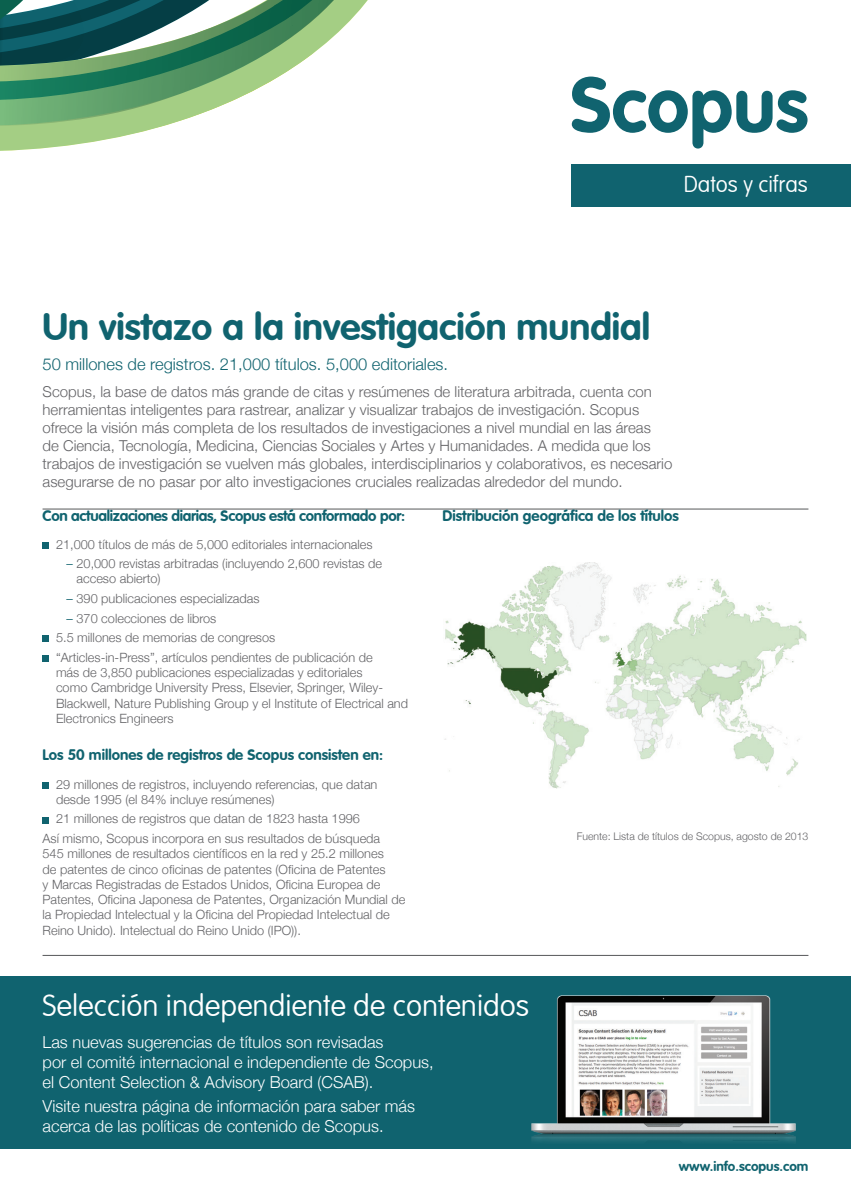
<style>
.page{position:relative;width:851px;height:1191px;background:#fff}
.page>*{position:absolute;margin:0;border:0;box-sizing:border-box;transform-origin:0 0}
.t1{font:700 37.5px "VAG Rounded";color:#10636f}
.t2{font:100 30px "VAG Rounded LT";color:#fff}
.t3{font:100 22.5px "VAG Rounded LT";color:#fff}
.t4{font:300 16.5px/19.8px "Helvetica Neue";color:#fff}
.t5{font:300 16.5px "Helvetica Neue";color:#10636f}
.t6{font:300 15px/18px "Helvetica Neue";color:#636366}
.t7{font:700 15px "VAG Rounded";color:#10636f}
.t8{font:700 15px "VAG Rounded";letter-spacing:-.02em;color:#10636f}
.t9{font:700 13.5px "VAG Rounded";color:#10636f}
.t10{font:300 12.75px/15.3px "Helvetica Neue";color:#636366}
.t11{font:300 10.5px "Helvetica Neue";color:#636366}
.s1{color:#10636f}
</style>
<div class="page">
<hr style="left:43px;top:508px;width:765px;height:1px;background:#57585a">
<svg style="left:0;top:0;width:368px;height:151px"></svg>
<div style="left:571px;top:165px;width:279px;height:42px;background:#10636f"></div>
<svg style="left:571px;top:77px;width:236px;height:71px"></svg>
<hr style="left:43px;top:955px;width:765px;height:1px;background:#57585a">
<svg style="left:43px;top:542px;width:6px;height:6px"></svg>
<svg style="left:43px;top:636px;width:6px;height:6px"></svg>
<svg style="left:43px;top:655px;width:6px;height:6px"></svg>
<svg style="left:43px;top:782px;width:6px;height:6px"></svg>
<svg style="left:43px;top:817px;width:6px;height:6px"></svg>
<div style="left:0;top:975px;width:850px;height:173px;background:#10636f"></div>
<img style="left:531px;top:995px;width:265px;height:147px">
<img style="left:444px;top:562px;width:363px;height:226px">
<h3 class="t3" style="left:683px;top:171px;width:126px">Datos y cifras</h3>
<h1 class="t1" style="left:43px;top:305px;width:609px">Un vistazo a la investigación mundial</h1>
<p class="t5" style="left:43px;top:351px;width:407px">50 millones de registros. 21,000 títulos. 5,000 editoriales.</p>
<p class="t6" style="left:43px;top:382px;width:631px">Scopus, la base de datos más grande de citas y resúmenes de literatura arbitrada, cuenta con herramientas inteligentes para rastrear, analizar y visualizar trabajos de investigación. Scopus ofrece la visión más completa de los resultados de investigaciones a nivel mundial en las áreas<br>de Ciencia, Tecnología, Medicina, Ciencias Sociales y Artes y Humanidades. A medida que los trabajos de investigación se vuelven más globales, interdisciplinarios y colaborativos, es necesario asegurarse de no pasar por alto investigaciones cruciales realizadas alrededor del mundo.</p>
<p class="t8" style="left:43px;top:506px;width:364px">Con actualizaciones diarias, Scopus está conformado por:</p>
<p class="t10" style="left:56px;top:535px;width:318px">21,000 títulos de más de 5,000 editoriales internacionales</p>
<p class="t10" style="left:76px;top:555px;width:307px;text-indent:-10px"><span class="s1">–</span> 20,000 revistas arbitradas (incluyendo 2,600 revistas de acceso abierto)</p>
<p class="t10" style="left:67px;top:590px;width:194px"><span class="s1">–</span> 390 publicaciones especializadas</p>
<p class="t10" style="left:56px;top:607px;width:318px;line-height:19.5px;text-indent:11px"><span class="s1">–</span> 370 colecciones de libros<br>5.5 millones de memorias de congresos “Articles-in-Press”, artículos pendientes de publicación de</p>
<p class="t10" style="left:56px;top:664px;width:353px">más de 3,850 publicaciones especializadas y editoriales<br>como Cambridge University Press, Elsevier, Springer, Wiley-Blackwell, Nature Publishing Group y el Institute of Electrical and Electronics Engineers</p>
<p class="t7" style="left:43px;top:746px;width:342px">Los 50 millones de registros de Scopus consisten en:</p>
<p class="t10" style="left:56px;top:775px;width:323px">29 millones de registros, incluyendo referencias, que datan desde 1995 (el 84% incluye resúmenes)</p>
<p class="t10" style="left:43px;top:808px;width:339px;line-height:19.5px;text-align:center">21 millones de registros que datan de 1823 hasta 1996<br>Así mismo, Scopus incorpora en sus resultados de búsqueda</p>
<p class="t10" style="left:43px;top:845px;width:364px">545 millones de resultados científicos en la red y 25.2 millones<br>de patentes de cinco oficinas de patentes (Oficina de Patentes<br>y Marcas Registradas de Estados Unidos, Oficina Europea de Patentes, Oficina Japonesa de Patentes, Organización Mundial de la Propiedad Intelectual y la Oficina del Propiedad Intelectual de Reino Unido). Intelectual do Reino Unido (IPO)).</p>
<p class="t7" style="left:442px;top:506px;width:238px">Distribución geográfica de los títulos</p>
<p class="t11" style="left:576px;top:828px;width:233px">Fuente: Lista de títulos de Scopus, agosto de 2013</p>
<h2 class="t2" style="left:43px;top:988px;width:488px">Selección independiente de contenidos</h2>
<p class="t4" style="left:43px;top:1031px;width:392px">Las nuevas sugerencias de títulos son revisadas<br>por el comité internacional e independiente de Scopus, el Content Selection &amp; Advisory Board (CSAB).</p>
<p class="t4" style="left:43px;top:1095px;width:374px">Visite nuestra página de información para saber más acerca de las políticas de contenido de Scopus.</p>
<p class="t9" style="left:678px;top:1158px;width:131px">www.info.scopus.com</p>
</div>
